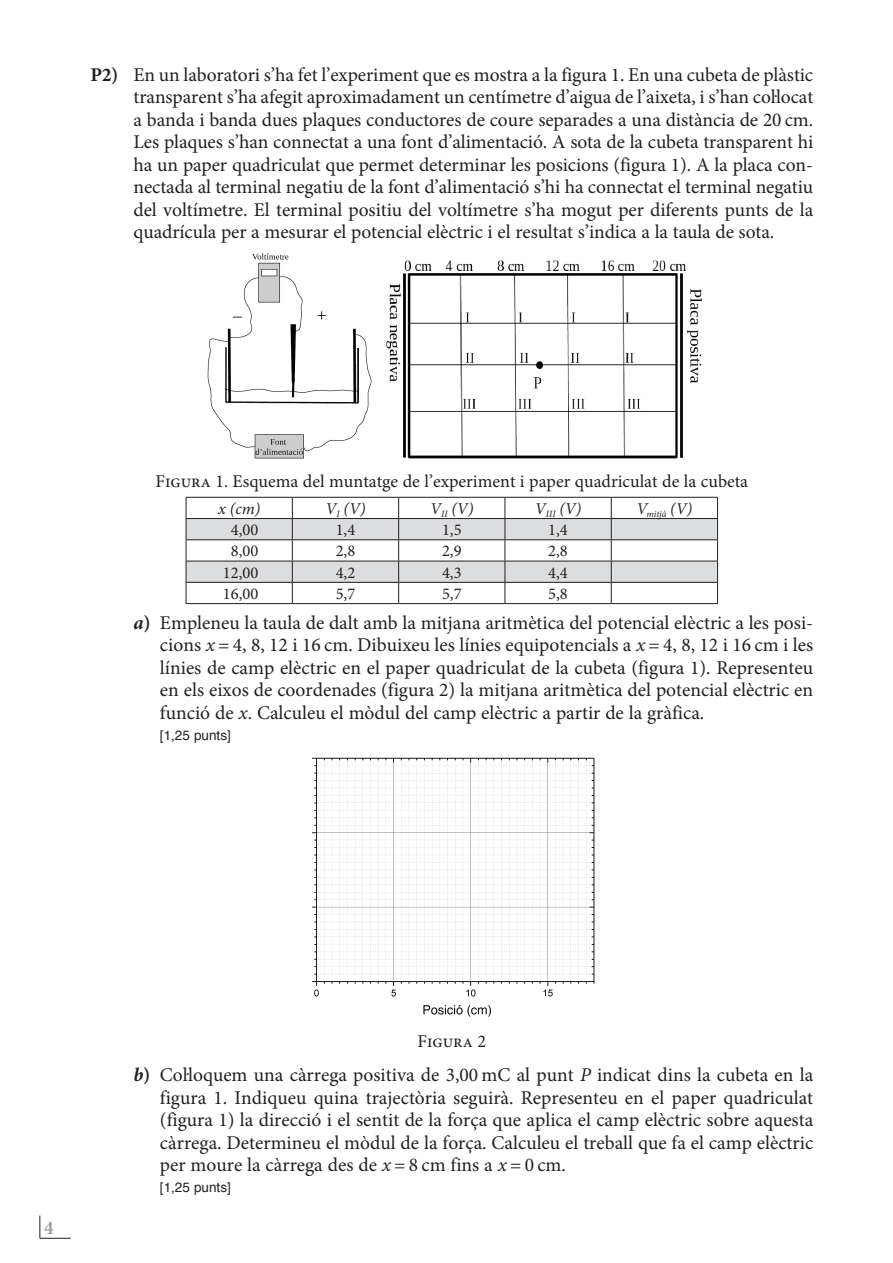
<style>
.page{position:relative;width:893px;height:1263px;background:#fff}
.page>*{position:absolute;margin:0;border:0;box-sizing:border-box;transform-origin:0 0}
.t1{font:19.5px/22.5px "Minion Pro";color:#231f20;text-align:justify}
.t2{font:700 19.5px "Minion Pro";color:#231f20}
.t3{font:600 19.5px "Minion Pro";color:#939598}
.t4{font:18px "Minion Pro";color:#231f20}
.t5{font:16.5px "Minion Pro";color:#231f20}
.t6{font:italic 16.5px "Minion Pro";color:#231f20}
.t7{font:13.5px "Helvetica";color:#231f20}
.t8{font:italic 9.6px "Minion Pro";letter-spacing:-.01em;color:#231f20}
.s1{font-weight:700;font-style:italic}
.s2{font-weight:700}
.s3{font-style:italic}
</style>
<div class="page">
<svg style="left:40px;top:1215px;width:1px;height:23px"></svg>
<hr style="left:40px;top:1238px;width:31px;height:1px;background:#231f20">
<div style="left:186px;top:518px;width:106px;height:22px;background:#dcdddf"></div>
<div style="left:292px;top:518px;width:107px;height:22px;background:#dcdddf"></div>
<div style="left:399px;top:518px;width:106px;height:22px;background:#dcdddf"></div>
<div style="left:505px;top:518px;width:106px;height:22px;background:#dcdddf"></div>
<div style="left:611px;top:518px;width:107px;height:22px;background:#dcdddf"></div>
<div style="left:186px;top:561px;width:106px;height:21px;background:#dcdddf"></div>
<div style="left:292px;top:561px;width:107px;height:21px;background:#dcdddf"></div>
<div style="left:399px;top:561px;width:106px;height:21px;background:#dcdddf"></div>
<div style="left:505px;top:561px;width:106px;height:21px;background:#dcdddf"></div>
<div style="left:611px;top:561px;width:107px;height:21px;background:#dcdddf"></div>
<hr style="left:186px;top:497px;width:106px;height:1px;background:#231f20">
<hr style="left:292px;top:497px;width:107px;height:1px;background:#231f20">
<hr style="left:399px;top:497px;width:106px;height:1px;background:#231f20">
<hr style="left:505px;top:497px;width:106px;height:1px;background:#231f20">
<hr style="left:611px;top:497px;width:107px;height:1px;background:#231f20">
<hr style="left:186px;top:518px;width:106px;height:1px;background:#231f20">
<hr style="left:292px;top:518px;width:107px;height:1px;background:#231f20">
<hr style="left:399px;top:518px;width:106px;height:1px;background:#231f20">
<hr style="left:505px;top:518px;width:106px;height:1px;background:#231f20">
<hr style="left:611px;top:518px;width:107px;height:1px;background:#231f20">
<hr style="left:186px;top:539px;width:106px;height:1px;background:#231f20">
<hr style="left:292px;top:539px;width:107px;height:1px;background:#231f20">
<hr style="left:399px;top:539px;width:106px;height:1px;background:#231f20">
<hr style="left:505px;top:539px;width:106px;height:1px;background:#231f20">
<hr style="left:611px;top:539px;width:107px;height:1px;background:#231f20">
<hr style="left:186px;top:561px;width:106px;height:1px;background:#231f20">
<hr style="left:292px;top:561px;width:107px;height:1px;background:#231f20">
<hr style="left:399px;top:561px;width:106px;height:1px;background:#231f20">
<hr style="left:505px;top:561px;width:106px;height:1px;background:#231f20">
<hr style="left:611px;top:561px;width:107px;height:1px;background:#231f20">
<hr style="left:186px;top:582px;width:106px;height:1px;background:#231f20">
<svg style="left:186px;top:498px;width:1px;height:105px"></svg>
<hr style="left:292px;top:582px;width:107px;height:1px;background:#231f20">
<svg style="left:292px;top:498px;width:1px;height:105px"></svg>
<hr style="left:399px;top:582px;width:106px;height:1px;background:#231f20">
<svg style="left:398px;top:498px;width:1px;height:105px"></svg>
<hr style="left:505px;top:582px;width:106px;height:1px;background:#231f20">
<svg style="left:505px;top:498px;width:1px;height:105px"></svg>
<hr style="left:611px;top:582px;width:107px;height:1px;background:#231f20">
<svg style="left:611px;top:498px;width:1px;height:105px"></svg>
<svg style="left:717px;top:498px;width:1px;height:105px"></svg>
<hr style="left:186px;top:603px;width:106px;height:1px;background:#231f20">
<hr style="left:292px;top:603px;width:107px;height:1px;background:#231f20">
<hr style="left:399px;top:603px;width:106px;height:1px;background:#231f20">
<hr style="left:505px;top:603px;width:106px;height:1px;background:#231f20">
<hr style="left:611px;top:603px;width:107px;height:1px;background:#231f20">
<img style="left:207px;top:253px;width:495px;height:206px">
<img style="left:312px;top:757px;width:283px;height:260px">
<h2 class="t2" style="left:90px;top:61px;width:30px">P2)</h2>
<p class="t1" style="left:134px;top:63px;width:681px">En un laboratori s’ha fet l’experiment que es mostra a la figura 1. En una cubeta de plàstic transparent s’ha afegit aproximadament un centímetre d’aigua de l’aixeta, i s’han coŀlocat a banda i banda dues plaques conductores de coure separades a una distància de 20 cm.<br>Les plaques s’han connectat a una font d’alimentació. A sota de la cubeta transparent hi ha un paper quadriculat que permet determinar les posicions (figura 1). A la placa con&shy;nectada al terminal negatiu de la font d’alimentació s’hi ha connectat el terminal negatiu del voltímetre. El terminal positiu del voltímetre s’ha mogut per diferents punts de la quadrícula per a mesurar el potencial elèctric i el resultat s’indica a la taula de sota.</p>
<p class="t4" style="left:155px;top:469px;width:594px">Figura 1. Esquema del muntatge de l’experiment i paper quadriculat de la cubeta</p>
<p class="t6" style="left:218px;top:497px;width:43px">x (cm)</p>
<p class="t6" style="left:325px;top:497px;width:42px">V<sub>I</sub> (V)</p>
<p class="t6" style="left:430px;top:497px;width:45px">V<sub>II</sub> (V)</p>
<p class="t6" style="left:535px;top:497px;width:48px">V<sub>III</sub> (V)</p>
<p class="t8" style="left:636px;top:508px;width:57px"><sup>V</sup>mitjà <sup>(V)</sup></p>
<p class="t5" style="left:231px;top:519px;width:29px">4,00</p>
<p class="t5" style="left:336px;top:519px;width:21px">1,4</p>
<p class="t5" style="left:442px;top:519px;width:21px">1,5</p>
<p class="t5" style="left:548px;top:519px;width:21px">1,4</p>
<p class="t5" style="left:231px;top:540px;width:29px">8,00</p>
<p class="t5" style="left:336px;top:540px;width:21px">2,8</p>
<p class="t5" style="left:442px;top:540px;width:21px">2,9</p>
<p class="t5" style="left:548px;top:540px;width:21px">2,8</p>
<p class="t5" style="left:223px;top:561px;width:37px">12,00</p>
<p class="t5" style="left:336px;top:561px;width:21px">4,2</p>
<p class="t5" style="left:442px;top:561px;width:21px">4,3</p>
<p class="t5" style="left:548px;top:561px;width:21px">4,4</p>
<p class="t5" style="left:223px;top:583px;width:37px">16,00</p>
<p class="t5" style="left:336px;top:583px;width:21px">5,7</p>
<p class="t5" style="left:442px;top:583px;width:21px">5,7</p>
<p class="t5" style="left:548px;top:583px;width:21px">5,8</p>
<p class="t1" style="left:160px;top:612px;width:655px;text-indent:-26px"><span class="s1">a</span><span class="s2">)</span> Empleneu la taula de dalt amb la mitjana aritmètica del potencial elèctric a les posi&shy;cions <span class="s3">x</span> = 4, 8, 12 i 16 cm. Dibuixeu les línies equipotencials a <span class="s3">x</span> = 4, 8, 12 i 16 cm i les línies de camp elèctric en el paper quadriculat de la cubeta (figura 1). Representeu en els eixos de coordenades (figura 2) la mitjana aritmètica del potencial elèctric en funció de <span class="s3">x</span>. Calculeu el mòdul del camp elèctric a partir de la gràfica.</p>
<p class="t7" style="left:160px;top:725px;width:72px">[1,25 punts]</p>
<p class="t3" style="left:44px;top:1214px;width:11px">4</p>
<p class="t4" style="left:418px;top:1029px;width:70px">Figura 2</p>
<p class="t1" style="left:160px;top:1064px;width:655px;text-indent:-26px"><span class="s1">b</span><span class="s2">)</span> Coŀloquem una càrrega positiva de 3,00 mC al punt <span class="s3">P</span> indicat dins la cubeta en la figura 1. Indiqueu quina trajectòria seguirà. Representeu en el paper quadriculat (figura 1) la direcció i el sentit de la força que aplica el camp elèctric sobre aquesta càrrega. Determineu el mòdul de la força. Calculeu el treball que fa el camp elèctric per moure la càrrega des de <span class="s3">x</span> = 8 cm fins a <span class="s3">x</span> = 0 cm.</p>
<p class="t7" style="left:160px;top:1177px;width:72px">[1,25 punts]</p>
</div>
